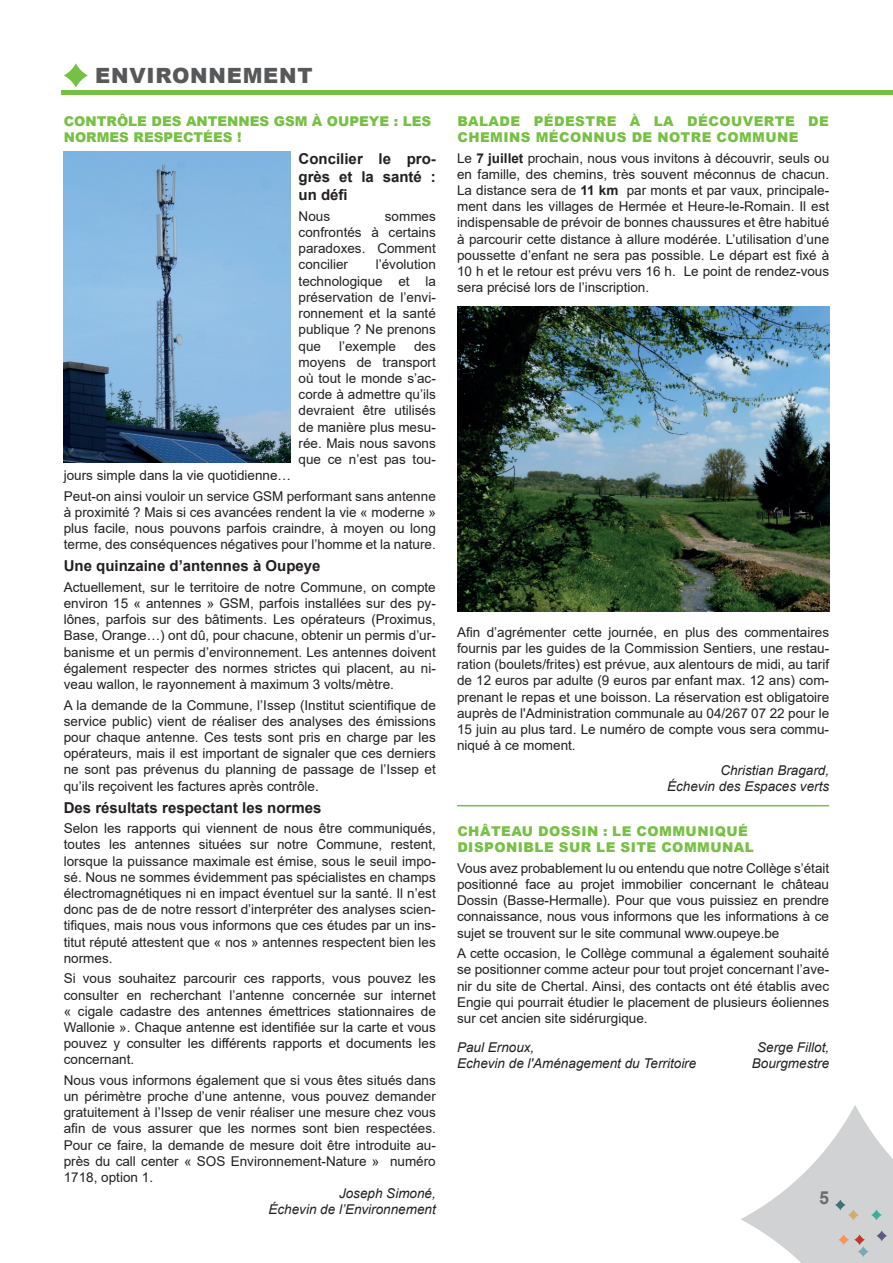
<style>
.page{position:relative;width:893px;height:1263px;background:#fff}
.page>*{position:absolute;margin:0;border:0;box-sizing:border-box;transform-origin:0 0}
.t1{font:900 21px "Arial";letter-spacing:.035em;color:#57585a}
.t2{font:700 18px "Arial";color:#6c6d70}
.t3{font:700 15px/18px "Arial";color:#231f20;text-align:justify}
.t4{font:13.5px/16.2px "Arial";color:#231f20;text-align:justify}
.t5{font:italic 13.5px/16.2px "Arial";color:#231f20;text-align:right}
.t6{font:900 13.5px/16.2px "Arial";letter-spacing:.035em;color:#76c043}
.t7{font:900 13.5px/16.2px "Arial";color:#76c043}
.s1{font-weight:700}
</style>
<div class="page">
<svg style="left:741px;top:1105px;width:152px;height:158px"></svg>
<svg style="left:835px;top:1199px;width:11px;height:11px"></svg>
<svg style="left:848px;top:1209px;width:11px;height:11px"></svg>
<svg style="left:871px;top:1209px;width:11px;height:11px"></svg>
<svg style="left:876px;top:1230px;width:11px;height:11px"></svg>
<svg style="left:854px;top:1234px;width:11px;height:11px"></svg>
<svg style="left:858px;top:1246px;width:11px;height:11px"></svg>
<svg style="left:838px;top:1234px;width:11px;height:11px"></svg>
<hr style="left:457px;top:805px;width:372px;height:1px;background:#76c043">
<svg style="left:64px;top:63px;width:24px;height:25px"></svg>
<hr style="left:62px;top:91px;width:831px;height:4px;background:#76c043">
<img style="left:64px;top:152px;width:226px;height:310px">
<img style="left:457px;top:307px;width:372px;height:304px">
<h1 class="t1" style="left:95px;top:61px;width:219px">ENVIRONNEMENT</h1>
<p class="t7" style="left:64px;top:113px;width:369px">CONTRÔLE DES ANTENNES GSM À OUPEYE : LES<br>NORMES RESPECTÉES !</p>
<p class="t3" style="left:299px;top:150px;width:139px">Concilier le pro&shy;grès et la santé : un défi</p>
<p class="t4" style="left:299px;top:208px;width:33px">Nous</p>
<p class="t4" style="left:299px;top:208px;width:139px;text-indent:86px">sommes confrontés à certains paradoxes. Comment concilier</p>
<p class="t4" style="left:299px;top:257px;width:139px;text-indent:77px">l’évolution technologique et la préservation de l’envi&shy;ronnement et la santé publique ? Ne prenons que</p>
<p class="t4" style="left:339px;top:338px;width:59px">l’exemple</p>
<p class="t4" style="left:299px;top:338px;width:139px;text-indent:115px">des moyens de transport où tout le monde s’ac&shy;corde à admettre qu’ils devraient être utilisés de manière plus mesu&shy;rée. Mais nous savons que ce n’est pas tou-</p>
<p class="t4" style="left:64px;top:465px;width:374px;line-height:20.4px">jours simple dans la vie quotidienne…<br>Peut-on ainsi vouloir un service GSM performant sans antenne</p>
<p class="t4" style="left:64px;top:504px;width:374px">à proximité ? Mais si ces avancées rendent la vie « moderne » plus facile, nous pouvons parfois craindre, à moyen ou long terme, des conséquences négatives pour l’homme et la nature.</p>
<p class="t3" style="left:64px;top:557px;width:258px">Une quinzaine d’antennes à Oupeye</p>
<p class="t4" style="left:64px;top:579px;width:374px">Actuellement, sur le territoire de notre Commune, on compte environ 15 « antennes » GSM, parfois installées sur des py&shy;lônes, parfois sur des bâtiments. Les opérateurs (Proximus, Base, Orange…) ont dû, pour chacune, obtenir un permis d’ur&shy;banisme et un permis d’environnement. Les antennes doivent également respecter des normes strictes qui placent, au ni&shy;veau wallon, le rayonnement à maximum 3 volts/mètre.</p>
<p class="t4" style="left:64px;top:697px;width:374px">A la demande de la Commune, l’Issep (Institut scientifique de service public) vient de réaliser des analyses des émissions pour chaque antenne. Ces tests sont pris en charge par les opérateurs, mais il est important de signaler que ces derniers ne sont pas prévenus du planning de passage de l’Issep et qu’ils reçoivent les factures après contrôle.</p>
<p class="t3" style="left:64px;top:799px;width:259px">Des résultats respectant les normes</p>
<p class="t4" style="left:64px;top:820px;width:374px">Selon les rapports qui viennent de nous être communiqués, toutes les antennes situées sur notre Commune, restent, lorsque la puissance maximale est émise, sous le seuil impo&shy;sé. Nous ne sommes évidemment pas spécialistes en champs électromagnétiques ni en impact éventuel sur la santé. Il n’est donc pas de de notre ressort d’interpréter des analyses scien&shy;tifiques, mais nous vous informons que ces études par un ins&shy;titut réputé attestent que « nos » antennes respectent bien les normes.</p>
<p class="t4" style="left:64px;top:970px;width:374px">Si vous souhaitez parcourir ces rapports, vous pouvez les consulter en recherchant l’antenne concernée sur internet « cigale cadastre des antennes émettrices stationnaires de Wallonie ». Chaque antenne est identifiée sur la carte et vous pouvez y consulter les différents rapports et documents les concernant.</p>
<p class="t4" style="left:64px;top:1072px;width:374px">Nous vous informons également que si vous êtes situés dans un périmètre proche d’une antenne, vous pouvez demander gratuitement à l’Issep de venir réaliser une mesure chez vous afin de vous assurer que les normes sont bien respectées.<br>Pour ce faire, la demande de mesure doit être introduite au&shy;près du call center « SOS Environnement-Nature » numéro 1718, option 1.</p>
<p class="t5" style="left:268px;top:1185px;width:169px">Joseph Simoné,<br>Échevin de l’Environnement</p>
<p class="t6" style="left:457px;top:113px;width:373px">BALADE PÉDESTRE À LA DÉCOUVERTE DE<br>CHEMINS MÉCONNUS DE NOTRE COMMUNE</p>
<p class="t4" style="left:457px;top:150px;width:374px">Le <span class="s1">7 juillet</span> prochain, nous vous invitons à découvrir, seuls ou en famille, des chemins, très souvent méconnus de chacun.<br>La distance sera de <span class="s1">11 km</span> par monts et par vaux, principale&shy;ment dans les villages de Hermée et Heure-le-Romain. Il est indispensable de prévoir de bonnes chaussures et être habitué à parcourir cette distance à allure modérée. L’utilisation d’une poussette d’enfant ne sera pas possible. Le départ est fixé à 10 h et le retour est prévu vers 16 h. Le point de rendez-vous sera précisé lors de l’inscription.</p>
<p class="t4" style="left:457px;top:624px;width:374px">Afin d’agrémenter cette journée, en plus des commentaires fournis par les guides de la Commission Sentiers, une restau&shy;ration (boulets/frites) est prévue, aux alentours de midi, au tarif de 12 euros par adulte (9 euros par enfant max. 12 ans) com&shy;prenant le repas et une boisson. La réservation est obligatoire auprès de l'Administration communale au 04/267 07 22 pour le 15 juin au plus tard. Le numéro de compte vous sera commu&shy;niqué à ce moment.</p>
<p class="t5" style="left:667px;top:762px;width:164px">Christian Bragard,<br>Échevin des Espaces verts</p>
<p class="t6" style="left:457px;top:823px;width:298px">CHÂTEAU DOSSIN : LE COMMUNIQUÉ<br>DISPONIBLE SUR LE SITE COMMUNAL</p>
<p class="t4" style="left:457px;top:860px;width:374px">Vous avez probablement lu ou entendu que notre Collège s’était positionné face au projet immobilier concernant le château Dossin (Basse-Hermalle). Pour que vous puissiez en prendre connaissance, nous vous informons que les informations à ce sujet se trouvent sur le site communal www.oupeye.be</p>
<p class="t4" style="left:457px;top:945px;width:374px">A cette occasion, le Collège communal a également souhaité se positionner comme acteur pour tout projet concernant l’ave&shy;nir du site de Chertal. Ainsi, des contacts ont été établis avec Engie qui pourrait étudier le placement de plusieurs éoliennes sur cet ancien site sidérurgique.</p>
<p class="t5" style="left:457px;top:1039px;width:79px">Paul Ernoux,</p>
<p class="t5" style="left:757px;top:1039px;width:74px">Serge Fillot,</p>
<p class="t5" style="left:457px;top:1055px;width:241px">Echevin de l'Aménagement du Territoire</p>
<p class="t5" style="left:752px;top:1055px;width:79px">Bourgmestre</p>
<h2 class="t2" style="left:819px;top:1185px;width:12px">5</h2>
</div>
